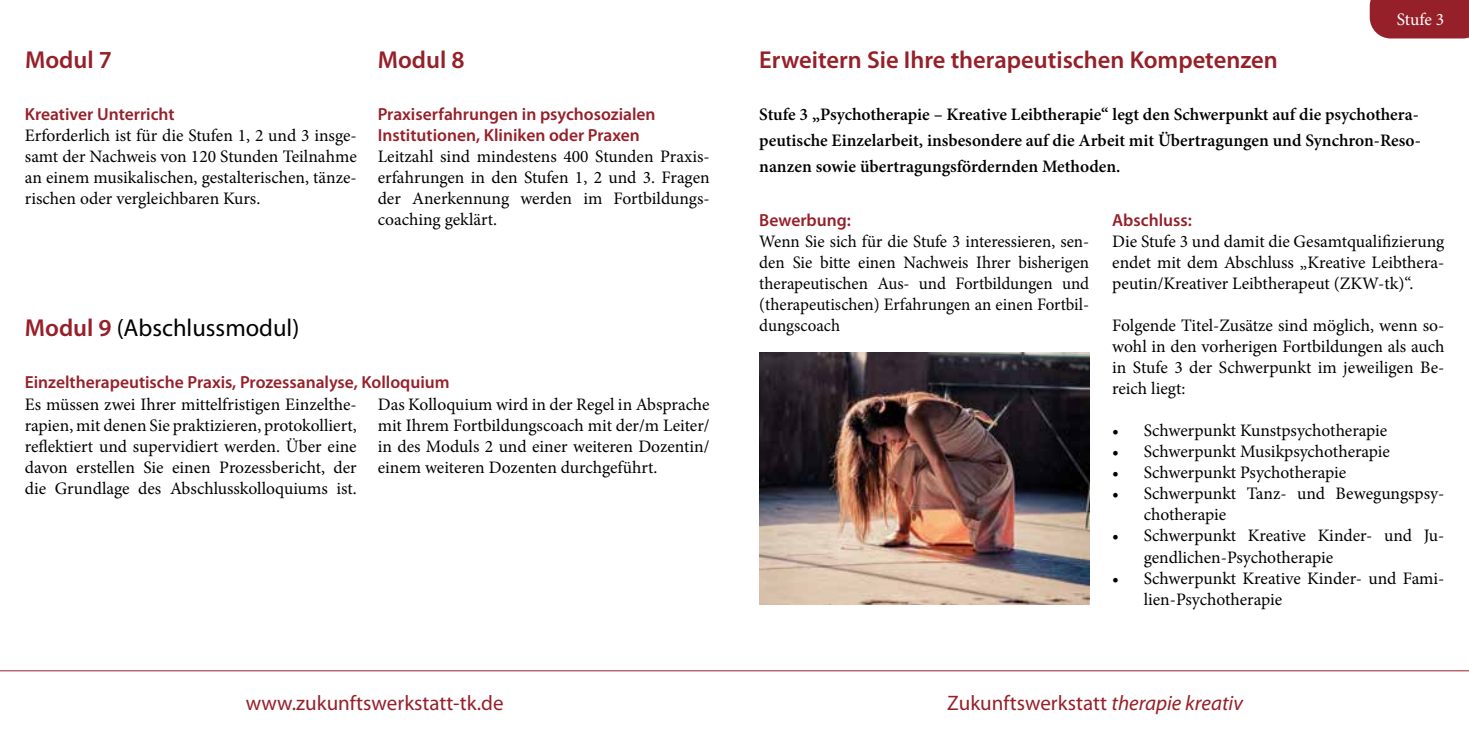
<style>
.page{position:relative;width:1469px;height:735px;background:#fff}
.page>*{position:absolute;margin:0;border:0;box-sizing:border-box;transform-origin:0 0}
.t1{font:600 24.5px "Myriad Pro";color:#962029}
.t2{font:24.5px "Myriad Pro";color:#000}
.t3{font:21px "Myriad Pro";color:#962029}
.t4{font:17.5px/21px "Minion Pro";color:#000;text-align:justify}
.t5{font:600 17.5px/26.2px "Minion Pro";color:#000;text-align:justify}
.t6{font:600 17.5px/21px "Myriad Pro";color:#962029}
.t7{font:17.5px "Minion Pro";letter-spacing:-.01em;color:#fff}
.s1{font-weight:600;color:#962029}
.s2{font-style:italic}
</style>
<div class="page">
<hr style="left:0;top:670px;width:1468px;height:1px;background:#962029">
<div style="left:1369px;top:0;width:99px;height:38px;background:#962029"></div>
<img style="left:759px;top:352px;width:330px;height:252px">
<h1 class="t1" style="left:25px;top:44px;width:88px">Modul 7</h1>
<h1 class="t1" style="left:378px;top:44px;width:88px">Modul 8</h1>
<p class="t6" style="left:25px;top:103px;width:151px">Kreativer Unterricht</p>
<p class="t4" style="left:25px;top:125px;width:333px">Erforderlich ist für die Stufen 1, 2 und 3 insge&shy;samt der Nachweis von 120 Stunden Teilnahme an einem musikalischen, gestalterischen, tänze&shy;rischen oder vergleichbaren Kurs.</p>
<p class="t6" style="left:378px;top:103px;width:279px">Praxiserfahrungen in psychosozialen<br>Institutionen, Kliniken oder Praxen</p>
<p class="t4" style="left:378px;top:146px;width:333px">Leitzahl sind mindestens 400 Stunden Praxis&shy;erfahrungen in den Stufen 1, 2 und 3. Fragen der Anerkennung werden im Fortbildungs&shy;coaching geklärt.</p>
<h1 class="t2" style="left:25px;top:312px;width:276px"><span class="s1">Modul 9</span> (Abschlussmodul)</h1>
<p class="t6" style="left:25px;top:371px;width:426px">Einzeltherapeutische Praxis, Prozessanalyse, Kolloquium</p>
<p class="t4" style="left:25px;top:394px;width:333px">Es müssen zwei Ihrer mittelfristigen Einzelthe&shy;rapien, mit denen Sie praktizieren, protokolliert, reflektiert und supervidiert werden. Über eine davon erstellen Sie einen Prozessbericht, der die Grundlage des Abschlusskolloquiums ist.</p>
<p class="t4" style="left:378px;top:394px;width:333px">Das Kolloquium wird in der Regel in Absprache mit Ihrem Fortbildungscoach mit der/m Leiter/ in des Moduls 2 und einer weiteren Dozentin/ einem weiteren Dozenten durchgeführt.</p>
<h1 class="t1" style="left:759px;top:44px;width:520px">Erweitern Sie Ihre therapeutischen Kompetenzen</h1>
<p class="t7" style="left:1396px;top:8px;width:49px">Stufe 3</p>
<p class="t5" style="left:759px;top:101px;width:663px">Stufe 3 „Psychotherapie – Kreative Leibtherapie“ legt den Schwerpunkt auf die psychothera&shy;peutische Einzelarbeit, insbesondere auf die Arbeit mit Übertragungen und Synchron-Reso&shy;nanzen sowie übertragungsfördernden Methoden.</p>
<p class="t6" style="left:759px;top:209px;width:93px">Bewerbung:</p>
<p class="t4" style="left:759px;top:231px;width:331px">Wenn Sie sich für die Stufe 3 interessieren, sen&shy;den Sie bitte einen Nachweis Ihrer bisherigen therapeutischen Aus- und Fortbildungen und (therapeutischen) Erfahrungen an einen Fortbil&shy;dungscoach</p>
<p class="t6" style="left:1112px;top:209px;width:81px">Abschluss:</p>
<p class="t4" style="left:1112px;top:231px;width:334px">Die Stufe 3 und damit die Gesamtqualifizierung endet mit dem Abschluss „Kreative Leibthera&shy;peutin/Kreativer Leibtherapeut (ZKW-tk)“.</p>
<p class="t4" style="left:1112px;top:315px;width:334px">Folgende Titel-Zusätze sind möglich, wenn so&shy;wohl in den vorherigen Fortbildungen als auch in Stufe 3 der Schwerpunkt im jeweiligen Be&shy;reich liegt:</p>
<p class="t4" style="left:1112px;top:420px;width:276px">• Schwerpunkt Kunstpsychotherapie</p>
<p class="t4" style="left:1112px;top:441px;width:279px">• Schwerpunkt Musikpsychotherapie</p>
<p class="t4" style="left:1112px;top:462px;width:235px">• Schwerpunkt Psychotherapie</p>
<p class="t4" style="left:1143px;top:483px;width:302px;text-indent:-32px">• Schwerpunkt Tanz- und Bewegungspsy&shy;chotherapie</p>
<p class="t4" style="left:1143px;top:525px;width:302px;text-indent:-32px">• Schwerpunkt Kreative Kinder- und Ju&shy;gendlichen-Psychotherapie</p>
<p class="t4" style="left:1143px;top:567px;width:302px;text-indent:-32px">• Schwerpunkt Kreative Kinder- und Fami&shy;lien-Psychotherapie</p>
<p class="t3" style="left:246px;top:689px;width:259px">www.zukunftswerkstatt-tk.de</p>
<p class="t3" style="left:947px;top:689px;width:297px">Zukunftswerkstatt <span class="s2">therapie kreativ</span></p>
</div>
